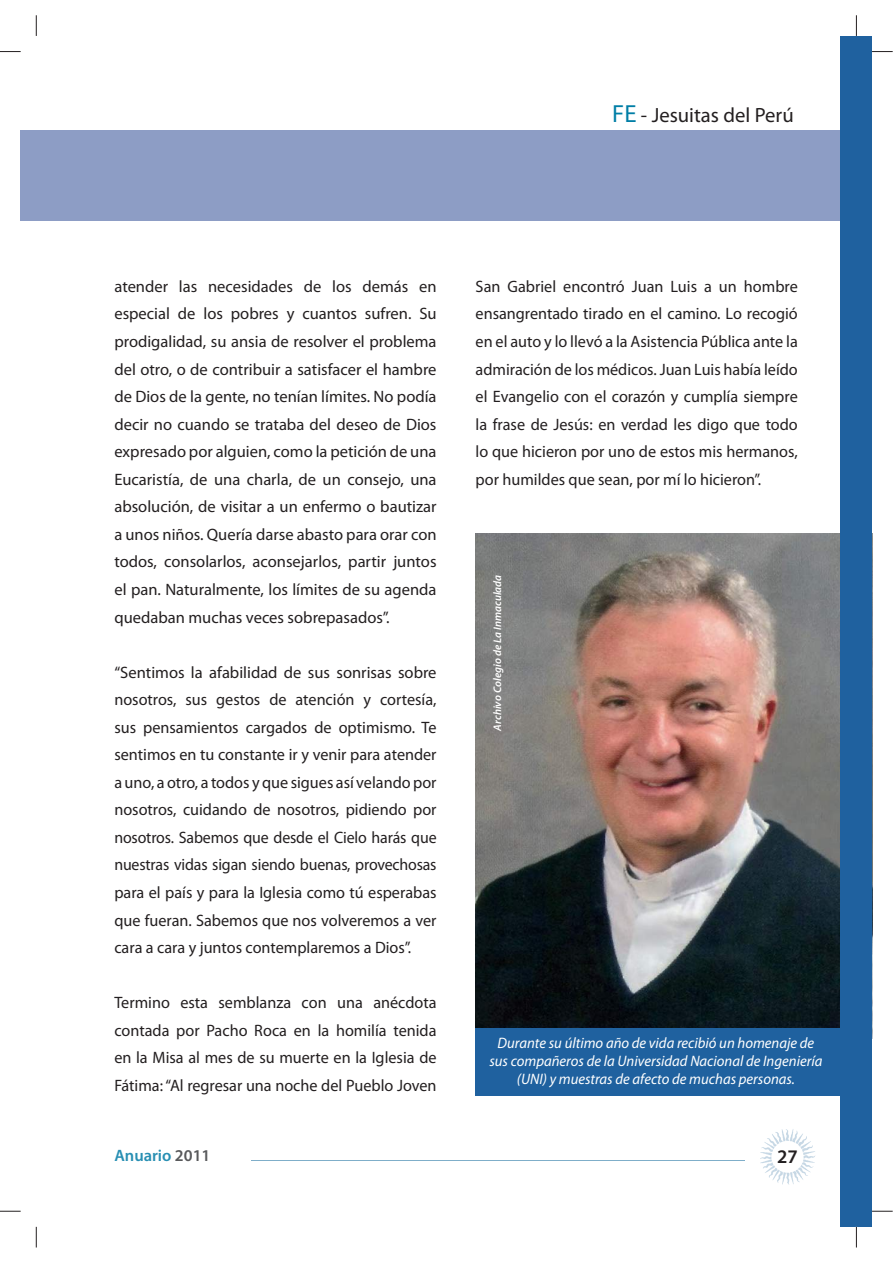
<style>
.page{position:relative;width:893px;height:1263px;background:#fff}
.page>*{position:absolute;margin:0;border:0;box-sizing:border-box;transform-origin:0 0}
.t1{font:20.7px "Myriad Pro";color:#231f20}
.t2{font:600 19.35px "Myriad Pro";color:#231f20}
.t3{font:16.5px/27.6px "Myriad Pro";color:#231f20;text-align:justify}
.t4{font:600 16.5px "Myriad Pro";color:#288fb3}
.t5{font:italic 15.15px/18.1px "Myriad Pro";color:#fff;text-align:center}
.t6{font:italic 600 10.95px "Myriad Pro";color:#fff}
.s1{font-size:24.75px;color:#007ea6}
.s2{color:#58595b}
</style>
<div class="page">
<hr style="left:251px;top:1160px;width:493px;height:1px;background:#7faec9">
<svg style="left:760px;top:1129px;width:55px;height:56px"></svg>
<div style="left:21px;top:130px;width:851px;height:90px;background:#8d9dc5"></div>
<img style="left:476px;top:533px;width:365px;height:495px">
<div style="left:476px;top:1028px;width:396px;height:68px;background:#1f619f"></div>
<div style="left:841px;top:36px;width:31px;height:1191px;background:#1f619f"></div>
<svg style="left:0;top:51px;width:21px;height:1px"></svg>
<svg style="left:872px;top:51px;width:21px;height:1px"></svg>
<svg style="left:0;top:1211px;width:21px;height:1px"></svg>
<svg style="left:872px;top:1211px;width:21px;height:1px"></svg>
<svg style="left:36px;top:15px;width:1px;height:21px"></svg>
<svg style="left:36px;top:1227px;width:1px;height:21px"></svg>
<svg style="left:856px;top:15px;width:1px;height:21px"></svg>
<svg style="left:856px;top:1227px;width:1px;height:21px"></svg>
<p class="t1" style="left:612px;top:107px;width:183px"><span class="s1">FE</span> - Jesuitas del Perú</p>
<p class="t3" style="left:114px;top:274px;width:324px">atender las necesidades de los demás en especial de los pobres y cuantos sufren. Su prodigalidad, su ansia de resolver el problema del otro, o de contribuir a satisfacer el hambre de Dios de la gente, no tenían límites. No podía decir no cuando se trataba del deseo de Dios expresado por alguien, como la petición de una Eucaristía, de una charla, de un consejo, una absolución, de visitar a un enfermo o bautizar a unos niños. Quería darse abasto para orar con todos, consolarlos, aconsejarlos, partir juntos el pan. Naturalmente, los límites de su agenda quedaban muchas veces sobrepasados”.</p>
<p class="t3" style="left:114px;top:659px;width:324px">“Sentimos la afabilidad de sus sonrisas sobre nosotros, sus gestos de atención y cortesía, sus pensamientos cargados de optimismo. Te sentimos en tu constante ir y venir para atender a uno, a otro, a todos y que sigues así velando por nosotros, cuidando de nosotros, pidiendo por nosotros. Sabemos que desde el Cielo harás que nuestras vidas sigan siendo buenas, provechosas para el país y para la Iglesia como tú esperabas que fueran. Sabemos que nos volveremos a ver cara a cara y juntos contemplaremos a Dios”.</p>
<p class="t3" style="left:114px;top:990px;width:324px">Termino esta semblanza con una anécdota contada por Pacho Roca en la homilía tenida en la Misa al mes de su muerte en la Iglesia de Fátima: “Al regresar una noche del Pueblo Joven</p>
<p class="t3" style="left:476px;top:274px;width:324px">San Gabriel encontró Juan Luis a un hombre ensangrentado tirado en el camino. Lo recogió en el auto y lo llevó a la Asistencia Pública ante la admiración de los médicos. Juan Luis había leído el Evangelio con el corazón y cumplía siempre la frase de Jesús: en verdad les digo que todo lo que hicieron por uno de estos mis hermanos, por humildes que sean, por mí lo hicieron”.</p>
<p class="t6" style="left:493px;top:731px;width:157px;rotate:-90deg">Archivo Colegio de La Inmaculada</p>
<p class="t5" style="left:489px;top:1035px;width:334px">Durante su último año de vida recibió un homenaje de sus compañeros de la Universidad Nacional de Ingeniería (UNI) y muestras de afecto de muchas personas.</p>
<p class="t4" style="left:114px;top:1149px;width:97px">Anuario <span class="s2">2011</span></p>
<p class="t2" style="left:777px;top:1149px;width:22px">27</p>
</div>
